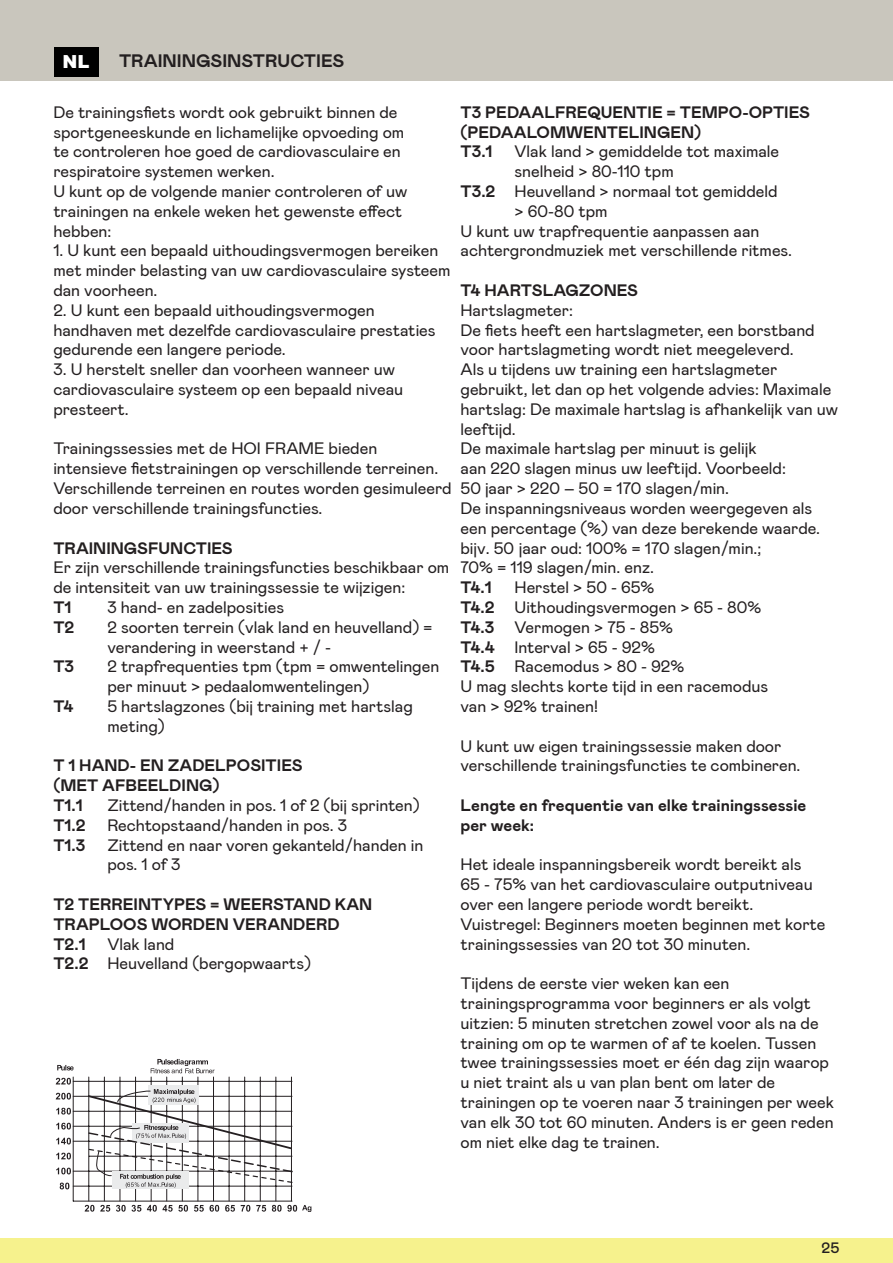
<style>
.page{position:relative;width:893px;height:1263px;background:#fff}
.page>*{position:absolute;margin:0;border:0;box-sizing:border-box;transform-origin:0 0}
.t1{font:700 18px "Mabry";color:#231f20}
.t2{font:900 18px "Arial";color:#fff}
.t3{font:16.5px/19.8px "Mabry";color:#231f20}
.t4{font:700 16.5px/19.8px "Mabry";color:#231f20}
.t5{font:500 15px "Mabry";color:#231f20}
.s1{font-weight:700}
</style>
<div class="page">
<div style="left:0;top:0;width:893px;height:81px;background:#c9c6bd"></div>
<div style="left:0;top:1238px;width:893px;height:25px;background:#f6f28d"></div>
<svg style="left:151px;top:1059px;width:64px;height:14px"></svg>
<hr style="left:73px;top:1077px;width:1px;height:124px;background:#241f21">
<hr style="left:73px;top:1201px;width:219px;height:1px;background:#241f21">
<hr style="left:73px;top:1186px;width:219px;height:1px;background:#241f21">
<hr style="left:73px;top:1171px;width:219px;height:1px;background:#241f21">
<hr style="left:73px;top:1141px;width:219px;height:1px;background:#241f21">
<hr style="left:73px;top:1126px;width:219px;height:1px;background:#241f21">
<hr style="left:73px;top:1111px;width:219px;height:1px;background:#241f21">
<hr style="left:73px;top:1096px;width:219px;height:1px;background:#241f21">
<hr style="left:73px;top:1081px;width:219px;height:1px;background:#241f21">
<hr style="left:89px;top:1077px;width:1px;height:124px;background:#241f21">
<hr style="left:104px;top:1077px;width:1px;height:124px;background:#241f21">
<hr style="left:120px;top:1077px;width:1px;height:124px;background:#241f21">
<hr style="left:135px;top:1077px;width:1px;height:124px;background:#241f21">
<hr style="left:151px;top:1077px;width:1px;height:124px;background:#241f21">
<hr style="left:166px;top:1077px;width:1px;height:124px;background:#241f21">
<hr style="left:182px;top:1077px;width:1px;height:124px;background:#241f21">
<hr style="left:198px;top:1077px;width:1px;height:124px;background:#241f21">
<hr style="left:213px;top:1077px;width:1px;height:124px;background:#241f21">
<hr style="left:229px;top:1077px;width:1px;height:124px;background:#241f21">
<hr style="left:244px;top:1077px;width:1px;height:124px;background:#241f21">
<hr style="left:260px;top:1077px;width:1px;height:124px;background:#241f21">
<hr style="left:276px;top:1077px;width:1px;height:124px;background:#241f21">
<svg style="left:56px;top:1078px;width:15px;height:6px"></svg>
<svg style="left:56px;top:1093px;width:15px;height:6px"></svg>
<svg style="left:56px;top:1108px;width:15px;height:6px"></svg>
<svg style="left:56px;top:1123px;width:15px;height:6px"></svg>
<svg style="left:56px;top:1138px;width:15px;height:6px"></svg>
<svg style="left:56px;top:1153px;width:15px;height:6px"></svg>
<svg style="left:56px;top:1168px;width:15px;height:6px"></svg>
<svg style="left:60px;top:1182px;width:9px;height:7px"></svg>
<svg style="left:57px;top:1065px;width:17px;height:5px"></svg>
<svg style="left:85px;top:1205px;width:25px;height:7px"></svg>
<svg style="left:116px;top:1205px;width:10px;height:7px"></svg>
<svg style="left:132px;top:1205px;width:9px;height:7px"></svg>
<svg style="left:147px;top:1205px;width:10px;height:7px"></svg>
<svg style="left:163px;top:1205px;width:25px;height:7px"></svg>
<svg style="left:194px;top:1205px;width:10px;height:7px"></svg>
<svg style="left:210px;top:1205px;width:9px;height:7px"></svg>
<svg style="left:225px;top:1205px;width:10px;height:7px"></svg>
<svg style="left:241px;top:1205px;width:9px;height:7px"></svg>
<svg style="left:256px;top:1205px;width:10px;height:7px"></svg>
<div style="left:149px;top:1085px;width:50px;height:19px;background:#eaebec"></div>
<div style="left:112px;top:1171px;width:77px;height:18px;background:#eaebec"></div>
<hr style="left:291px;top:1077px;width:1px;height:124px;background:#241f21">
<svg style="left:272px;top:1205px;width:39px;height:7px"></svg>
<svg style="left:87px;top:1089px;width:206px;height:99px"></svg>
<div style="left:54px;top:47px;width:44px;height:30px;background:#000"></div>
<p class="t2" style="left:63px;top:48px;width:28px">NL</p>
<p class="t1" style="left:119px;top:48px;width:227px">TRAININGSINSTRUCTIES</p>
<p class="t3" style="left:53px;top:101px;width:352px">De trainingsfiets wordt ook gebruikt binnen de sportgeneeskunde en lichamelijke opvoeding om te controleren hoe goed de cardiovasculaire en respiratoire systemen werken.</p>
<p class="t3" style="left:53px;top:181px;width:355px">U kunt op de volgende manier controleren of uw trainingen na enkele weken het gewenste effect hebben:</p>
<p class="t3" style="left:53px;top:240px;width:399px">1. U kunt een bepaald uithoudingsvermogen bereiken met minder belasting van uw cardiovasculaire systeem dan voorheen.</p>
<p class="t3" style="left:53px;top:299px;width:384px">2. U kunt een bepaald uithoudingsvermogen handhaven met dezelfde cardiovasculaire prestaties gedurende een langere periode.</p>
<p class="t3" style="left:53px;top:359px;width:351px">3. U herstelt sneller dan voorheen wanneer uw cardiovasculaire systeem op een bepaald niveau presteert.</p>
<p class="t3" style="left:53px;top:438px;width:400px">Trainingssessies met de HOI FRAME bieden intensieve fietstrainingen op verschillende terreinen.<br>Verschillende terreinen en routes worden gesimuleerd door verschillende trainingsfuncties.</p>
<p class="t4" style="left:53px;top:537px;width:181px">TRAININGSFUNCTIES</p>
<p class="t3" style="left:53px;top:557px;width:397px">Er zijn verschillende trainingsfuncties beschikbaar om de intensiteit van uw trainingssessie te wijzigen:</p>
<p class="t4" style="left:53px;top:597px;width:20px">T1</p>
<p class="t3" style="left:107px;top:596px;width:178px">3 hand- en zadelposities</p>
<p class="t4" style="left:53px;top:616px;width:23px">T2</p>
<p class="t3" style="left:107px;top:616px;width:327px">2 soorten terrein (vlak land en heuvelland) = verandering in weerstand + / -</p>
<p class="t4" style="left:53px;top:656px;width:22px">T3</p>
<p class="t3" style="left:107px;top:656px;width:333px">2 trapfrequenties tpm (tpm = omwentelingen per minuut &gt; pedaalomwentelingen)</p>
<p class="t4" style="left:53px;top:696px;width:22px">T4</p>
<p class="t3" style="left:107px;top:695px;width:307px">5 hartslagzones (bij training met hartslag meting)</p>
<p class="t4" style="left:53px;top:755px;width:251px">T 1 HAND- EN ZADELPOSITIES (MET AFBEELDING)</p>
<p class="t4" style="left:53px;top:795px;width:31px">T1.1</p>
<p class="t3" style="left:107px;top:794px;width:314px">Zittend/handen in pos. 1 of 2 (bij sprinten)</p>
<p class="t4" style="left:53px;top:814px;width:34px">T1.2</p>
<p class="t3" style="left:107px;top:814px;width:241px">Rechtopstaand/handen in pos. 3</p>
<p class="t4" style="left:53px;top:834px;width:33px">T1.3</p>
<p class="t3" style="left:107px;top:834px;width:318px">Zittend en naar voren gekanteld/handen in pos. 1 of 3</p>
<p class="t4" style="left:53px;top:894px;width:320px">T2 TERREINTYPES = WEERSTAND KAN<br>TRAPLOOS WORDEN VERANDERD</p>
<p class="t4" style="left:53px;top:933px;width:34px">T2.1</p>
<p class="t3" style="left:107px;top:933px;width:69px">Vlak land</p>
<p class="t3" style="left:53px;top:953px;width:259px"><span class="s1">T2.2</span> Heuvelland (bergopwaarts)</p>
<p class="t4" style="left:460px;top:102px;width:351px">T3 PEDAALFREQUENTIE = TEMPO-OPTIES (PEDAALOMWENTELINGEN)</p>
<p class="t4" style="left:460px;top:141px;width:34px">T3.1</p>
<p class="t3" style="left:514px;top:141px;width:266px">Vlak land &gt; gemiddelde tot maximale snelheid &gt; 80-110 tpm</p>
<p class="t3" style="left:514px;top:181px;width:265px;text-indent:-54px"><span class="s1">T3.2</span> Heuvelland &gt; normaal tot gemiddeld &gt; 60-80 tpm</p>
<p class="t3" style="left:460px;top:220px;width:333px">U kunt uw trapfrequentie aanpassen aan achtergrondmuziek met verschillende ritmes.</p>
<p class="t4" style="left:460px;top:280px;width:179px">T4 HARTSLAGZONES</p>
<p class="t3" style="left:460px;top:299px;width:114px">Hartslagmeter:</p>
<p class="t3" style="left:460px;top:319px;width:356px">De fiets heeft een hartslagmeter, een borstband voor hartslagmeting wordt niet meegeleverd.</p>
<p class="t3" style="left:460px;top:359px;width:379px">Als u tijdens uw training een hartslagmeter gebruikt, let dan op het volgende advies: Maximale hartslag: De maximale hartslag is afhankelijk van uw leeftijd.</p>
<p class="t3" style="left:460px;top:438px;width:327px">De maximale hartslag per minuut is gelijk aan 220 slagen minus uw leeftijd. Voorbeeld:<br>50 jaar &gt; 220 – 50 = 170 slagen/min.</p>
<p class="t3" style="left:460px;top:497px;width:361px">De inspanningsniveaus worden weergegeven als een percentage (%) van deze berekende waarde. bijv. 50 jaar oud: 100% = 170 slagen/min.;<br>70% = 119 slagen/min. enz.</p>
<p class="t4" style="left:460px;top:577px;width:33px">T4.1</p>
<p class="t3" style="left:514px;top:577px;width:141px">Herstel &gt; 50 - 65%</p>
<p class="t3" style="left:460px;top:596px;width:302px"><span class="s1">T4.2</span> Uithoudingsvermogen &gt; 65 - 80%</p>
<p class="t3" style="left:460px;top:616px;width:214px"><span class="s1">T4.3</span> Vermogen &gt; 75 - 85%</p>
<p class="t3" style="left:460px;top:636px;width:196px"><span class="s1">T4.4</span> Interval &gt; 65 - 92%</p>
<p class="t3" style="left:460px;top:656px;width:225px"><span class="s1">T4.5</span> Racemodus &gt; 80 - 92%</p>
<p class="t3" style="left:460px;top:676px;width:309px">U mag slechts korte tijd in een racemodus van &gt; 92% trainen!</p>
<p class="t3" style="left:460px;top:735px;width:341px">U kunt uw eigen trainingssessie maken door verschillende trainingsfuncties te combineren.</p>
<p class="t4" style="left:460px;top:795px;width:347px">Lengte en frequentie van elke trainingssessie per week:</p>
<p class="t3" style="left:460px;top:854px;width:366px">Het ideale inspanningsbereik wordt bereikt als<br>65 - 75% van het cardiovasculaire outputniveau over een langere periode wordt bereikt.<br>Vuistregel: Beginners moeten beginnen met korte trainingssessies van 20 tot 30 minuten.</p>
<p class="t3" style="left:460px;top:973px;width:375px">Tijdens de eerste vier weken kan een trainingsprogramma voor beginners er als volgt uitzien: 5 minuten stretchen zowel voor als na de training om op te warmen of af te koelen. Tussen twee trainingssessies moet er één dag zijn waarop u niet traint als u van plan bent om later de trainingen op te voeren naar 3 trainingen per week van elk 30 tot 60 minuten. Anders is er geen reden om niet elke dag te trainen.</p>
<p class="t5" style="left:821px;top:1237px;width:19px">25</p>
</div>
